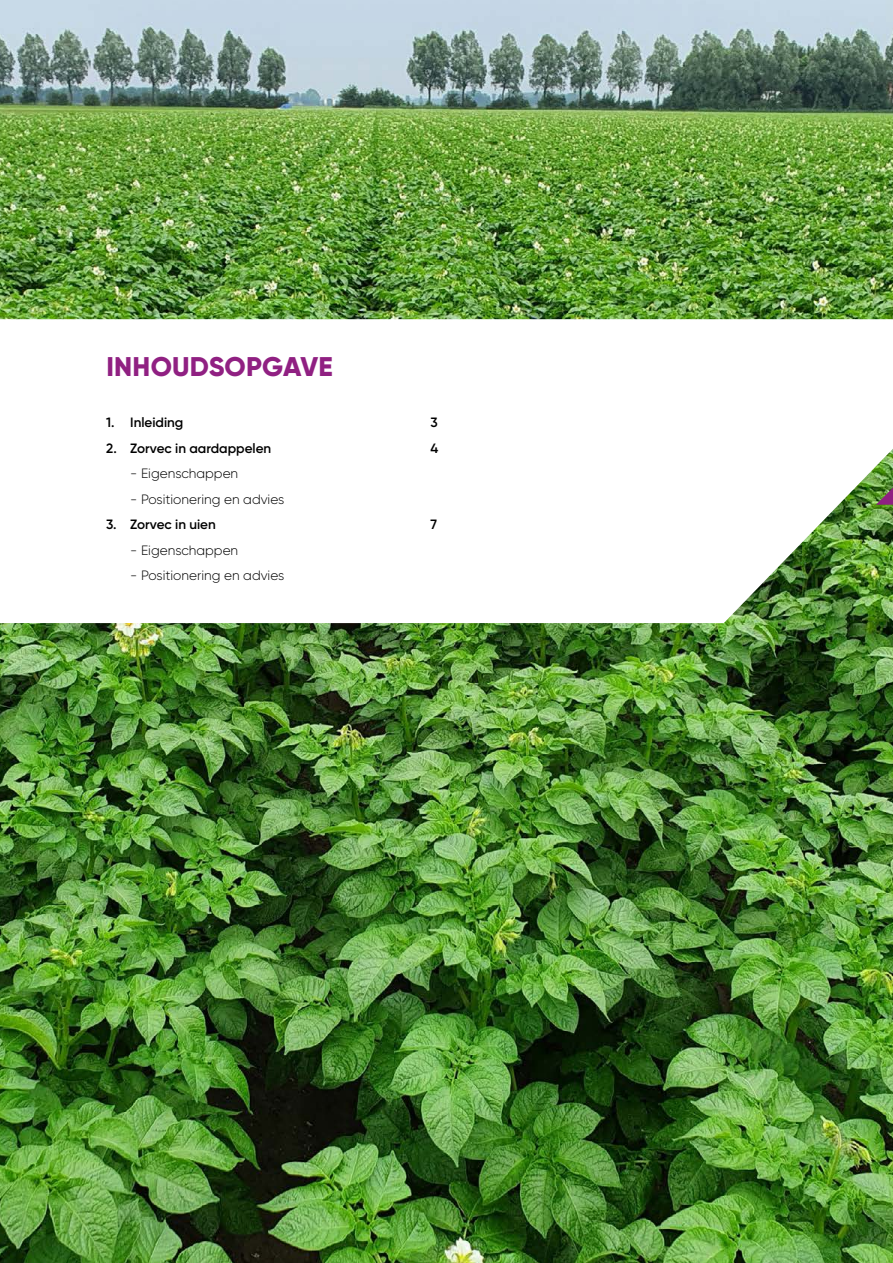
<style>
.page{position:relative;width:893px;height:1263px;background:#fff}
.page>*{position:absolute;margin:0;border:0;box-sizing:border-box;transform-origin:0 0}
.t1{font:800 27px "Gilroy";letter-spacing:.01em;color:#902082}
.t2{font:300 13.5px "Gilroy";color:#000}
.t3{font:600 13.5px "Gilroy";color:#000}
</style>
<div class="page">
<img style="left:0;top:0;width:893px;height:1263px">
<svg style="left:0;top:319px;width:893px;height:304px"></svg>
<svg style="left:876px;top:488px;width:17px;height:17px"></svg>
<h1 class="t1" style="left:106px;top:350px;width:228px">INHOUDSOPGAVE</h1>
<p class="t3" style="left:106px;top:414px;width:79px">1. Inleiding</p>
<p class="t3" style="left:430px;top:414px;width:9px">3</p>
<p class="t3" style="left:106px;top:440px;width:167px">2. Zorvec in aardappelen</p>
<p class="t3" style="left:430px;top:440px;width:9px">4</p>
<p class="t2" style="left:130px;top:465px;width:109px">- Eigenschappen</p>
<p class="t2" style="left:130px;top:491px;width:155px">- Positionering en advies</p>
<p class="t3" style="left:106px;top:516px;width:111px">3. Zorvec in uien</p>
<p class="t3" style="left:430px;top:516px;width:8px">7</p>
<p class="t2" style="left:130px;top:542px;width:109px">- Eigenschappen</p>
<p class="t2" style="left:130px;top:567px;width:155px">- Positionering en advies</p>
</div>
